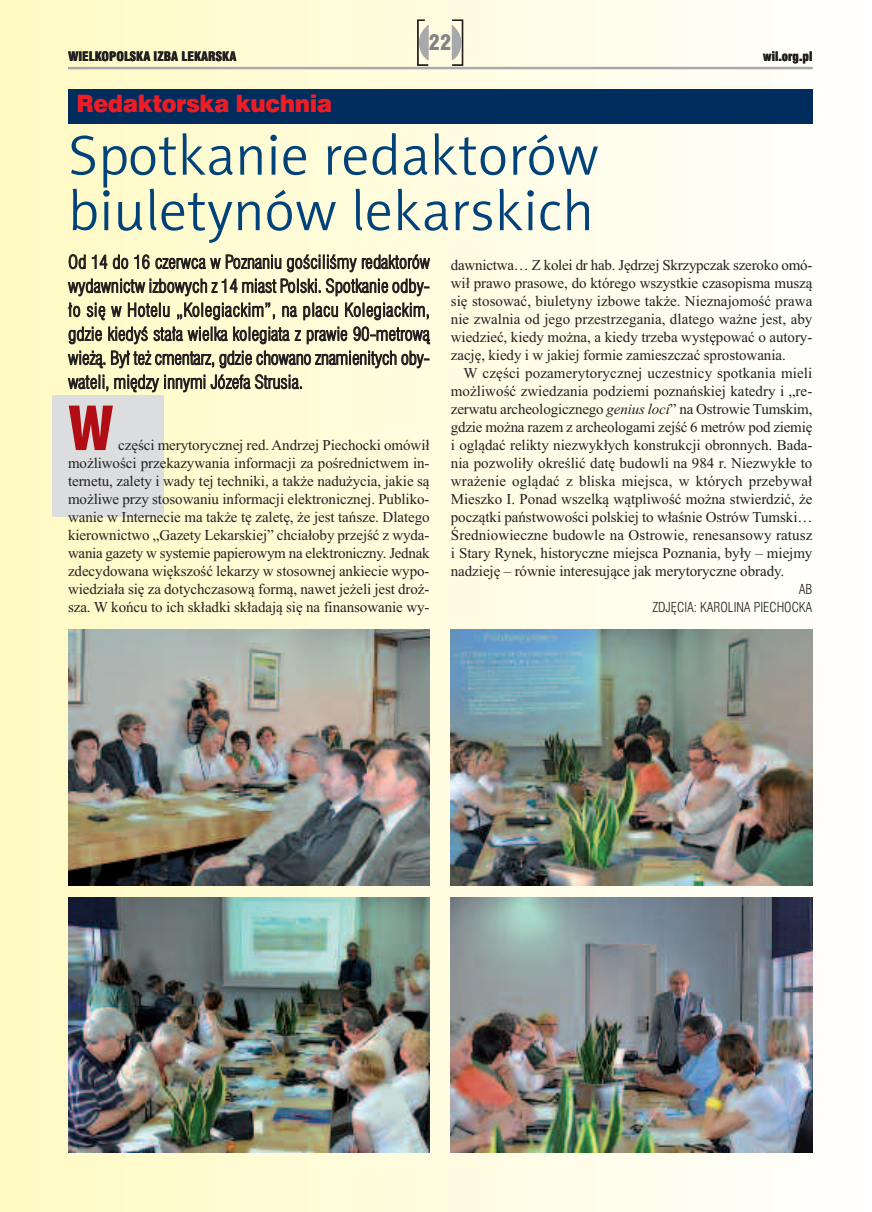
<style>
.page{position:relative;width:872px;height:1212px;background:#fff}
.page>*{position:absolute;margin:0;border:0;box-sizing:border-box;transform-origin:0 0}
.t1{font:900 condensed 66px "Myriad Pro";color:#b00d15}
.t2{font:57px/55.5px "Naomi Sans EFNTT Light";color:#004279}
.t3{font:24px "Swis 721 Blk EU";letter-spacing:-.02em;color:#ee1d23;scale:.94 1}
.t4{font:21px "Swis 721 Blk Cn EU";color:#808285}
.t5{font:18px/24px "Swis 721 Lt Cn EU";letter-spacing:-.005em;color:#231f20;text-align:justify}
.t6{font:15px/18px "Times New Roman";letter-spacing:-.005em;color:#231f20;text-align:justify}
.t7{font:13.5px/18px "Swis 721 Lt Cn EU";color:#231f20;text-align:right}
.t8{font:12.75px "Swis 721 Blk Cn EU";color:#231f20}
.s1{font-style:italic}
</style>
<div class="page">
<div style="left:0;top:0;width:872px;height:1212px;background:linear-gradient(to right,#fffac3,#fefdfc)"></div>
<div style="left:52px;top:395px;width:112px;height:122px;background:#dcdddf"></div>
<div style="left:451px;top:20px;width:12px;height:46px;border:1px solid #231f20"></div>
<svg style="left:452px;top:25px;width:9px;height:35px"></svg>
<svg style="left:416px;top:19px;width:13px;height:48px"></svg>
<hr style="left:68px;top:67px;width:744px;height:2px;background:#a8a9ad">
<div style="left:68px;top:89px;width:744px;height:34px;background:#002d5e"></div>
<img style="left:68px;top:630px;width:361px;height:255px">
<img style="left:451px;top:630px;width:361px;height:255px">
<img style="left:68px;top:897px;width:361px;height:255px">
<img style="left:451px;top:897px;width:361px;height:255px">
<h3 class="t4" style="left:429px;top:30px;width:24px">22</h3>
<p class="t8" style="left:68px;top:48px;width:170px">WIELKOPOLSKA IZBA LEKARSKA</p>
<p class="t8" style="left:763px;top:48px;width:51px">wil.org.pl</p>
<h3 class="t3" style="left:77px;top:89px;width:274px">Redaktorska kuchnia</h3>
<h2 class="t2" style="left:68px;top:128px;width:532px">Spotkanie redaktorów biuletynów lekarskich</h2>
<p class="t5" style="left:68px;top:250px;width:363px">Od 14 do 16 czerwca w Poznaniu gościliśmy redaktorów wydawnictw izbowych z 14 miast Polski. Spotkanie odby&shy;ło się w Hotelu „Kolegiackim”, na placu Kolegiackim, gdzie kiedyś stała wielka kolegiata z prawie 90-metrową wieżą. Był też cmentarz, gdzie chowano znamienitych oby&shy;wateli, między innymi Józefa Strusia.</p>
<h1 class="t1" style="left:68px;top:405px;width:47px">W</h1>
<p class="t6" style="left:68px;top:436px;width:363px;text-indent:50px">części merytorycznej red. Andrzej Piechocki omówił możliwości przekazywania informacji za pośrednictwem in&shy;ternetu, zalety i wady tej techniki, a także nadużycia, jakie są możliwe przy stosowaniu informacji elektronicznej. Publiko&shy;wanie w Internecie ma także tę zaletę, że jest tańsze. Dlatego kierownictwo „Gazety Lekarskiej” chciałoby przejść z wyda&shy;wania gazety w systemie papierowym na elektroniczny. Jednak zdecydowana większość lekarzy w stosownej ankiecie wypo&shy;wiedziała się za dotychczasową formą, nawet jeżeli jest droż&shy;sza. W końcu to ich składki składają się na finansowanie wy-</p>
<p class="t6" style="left:451px;top:256px;width:363px">dawnictwa… Z kolei dr hab. Jędrzej Skrzypczak szeroko omó&shy;wił prawo prasowe, do którego wszystkie czasopisma muszą się stosować, biuletyny izbowe także. Nieznajomość prawa nie zwalnia od jego przestrzegania, dlatego ważne jest, aby wiedzieć, kiedy można, a kiedy trzeba występować o autory&shy;zację, kiedy i w jakiej formie zamieszczać sprostowania.</p>
<p class="t6" style="left:451px;top:364px;width:363px;text-indent:13px">W części pozamerytorycznej uczestnicy spotkania mieli możliwość zwiedzania podziemi poznańskiej katedry i „re&shy;zerwatu archeologicznego <span class="s1">genius loci</span>” na Ostrowie Tumskim, gdzie można razem z archeologami zejść 6 metrów pod ziemię i oglądać relikty niezwykłych konstrukcji obronnych. Bada&shy;nia pozwoliły określić datę budowli na 984 r. Niezwykłe to wrażenie oglądać z bliska miejsca, w których przebywał Mieszko I. Ponad wszelką wątpliwość można stwierdzić, że początki państwowości polskiej to właśnie Ostrów Tumski… Średniowieczne budowle na Ostrowie, renesansowy ratusz i Stary Rynek, historyczne miejsca Poznania, były – miejmy nadzieję – równie interesujące jak merytoryczne obrady.</p>
<p class="t7" style="left:652px;top:580px;width:161px">AB<br>ZDJĘCIA: KAROLINA PIECHOCKA</p>
</div>
